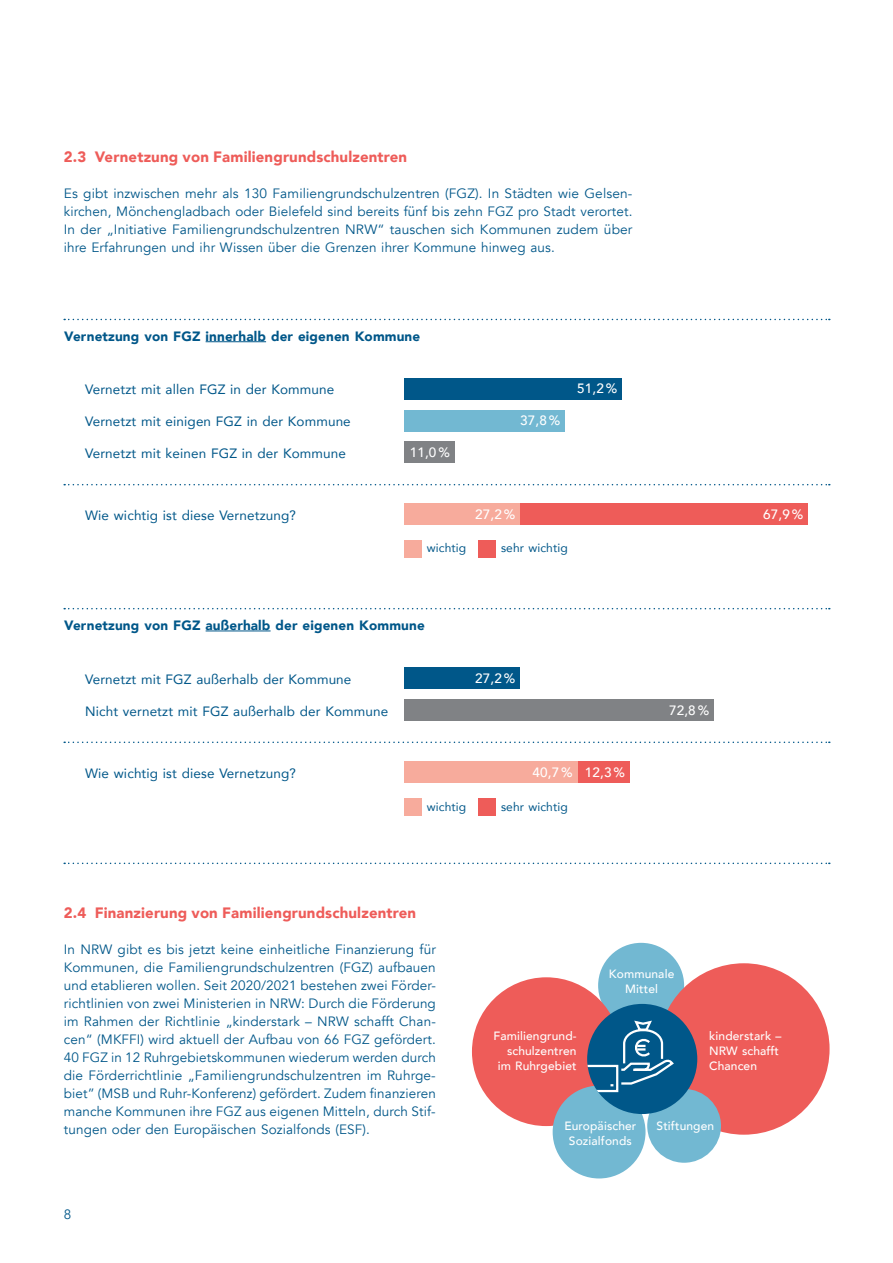
<style>
.page{position:relative;width:893px;height:1263px;background:#fff}
.page>*{position:absolute;margin:0;border:0;box-sizing:border-box;transform-origin:0 0}
.t1{font:900 15px "Avenir";letter-spacing:.01em;color:#ee5c59}
.t2{font:13.5px/18px "Avenir";letter-spacing:.01em;color:#005789;text-align:justify}
.t3{font:13.5px "Avenir";letter-spacing:.01em;color:#005789}
.t4{font:900 13.5px "Avenir";letter-spacing:.01em;color:#005789}
.t5{font:500 13.5px "Avenir";letter-spacing:.01em;color:#fff}
.t6{font:500 12px/15px "Avenir";letter-spacing:.01em;color:#fff;text-align:center}
.t7{font:12px "Avenir";letter-spacing:.01em;color:#005789}
</style>
<div class="page">
<div style="left:404px;top:378px;width:218px;height:21px;background:#005789"></div>
<div style="left:404px;top:668px;width:116px;height:21px;background:#005789"></div>
<div style="left:404px;top:410px;width:161px;height:21px;background:#72b8d2"></div>
<div style="left:404px;top:442px;width:50px;height:21px;background:#808285"></div>
<div style="left:404px;top:700px;width:309px;height:21px;background:#808285"></div>
<div style="left:519px;top:503px;width:289px;height:22px;background:#ee5c59"></div>
<div style="left:404px;top:503px;width:116px;height:22px;background:#f7ab9c"></div>
<div style="left:577px;top:761px;width:52px;height:22px;background:#ee5c59"></div>
<div style="left:404px;top:761px;width:173px;height:22px;background:#f7ab9c"></div>
<div style="left:598px;top:943px;width:86px;height:85px;background:#72b8d2;border-radius:50%"></div>
<div style="left:658px;top:963px;width:172px;height:172px;background:#ee5c59;border-radius:50%"></div>
<div style="left:472px;top:977px;width:149px;height:149px;background:#ee5c59;border-radius:50%"></div>
<div style="left:647px;top:1089px;width:74px;height:74px;background:#72b8d2;border-radius:50%"></div>
<div style="left:553px;top:1085px;width:92px;height:93px;background:#72b8d2;border-radius:50%"></div>
<div style="left:587px;top:1004px;width:110px;height:110px;background:#005789;border-radius:50%"></div>
<svg style="left:587px;top:1019px;width:87px;height:74px"></svg>
<div style="left:404px;top:540px;width:18px;height:17px;background:#f7ab9c"></div>
<div style="left:478px;top:540px;width:18px;height:17px;background:#ee5c59"></div>
<div style="left:404px;top:798px;width:18px;height:17px;background:#f7ab9c"></div>
<div style="left:478px;top:798px;width:18px;height:17px;background:#ee5c59"></div>
<svg style="left:64px;top:741px;width:766px;height:2px"></svg>
<svg style="left:64px;top:863px;width:766px;height:1px"></svg>
<svg style="left:64px;top:608px;width:766px;height:1px"></svg>
<svg style="left:64px;top:319px;width:766px;height:1px"></svg>
<hr style="left:206px;top:341px;width:60px;height:1px;background:#005789">
<hr style="left:206px;top:631px;width:65px;height:1px;background:#005789">
<svg style="left:64px;top:484px;width:766px;height:1px"></svg>
<p class="t1" style="left:64px;top:144px;width:345px">2.3 Vernetzung von Familiengrundschulzentren</p>
<p class="t2" style="left:64px;top:184px;width:570px">Es gibt inzwischen mehr als 130 Familiengrundschulzentren (FGZ). In Städten wie Gelsen&shy;kirchen, Mönchengladbach oder Bielefeld sind bereits fünf bis zehn FGZ pro Stadt verortet.<br>In der „Initiative Familiengrundschulzentren NRW“ tauschen sich Kommunen zudem über ihre Erfahrungen und ihr Wissen über die Grenzen ihrer Kommune hinweg aus.</p>
<p class="t4" style="left:64px;top:324px;width:358px">Vernetzung von FGZ innerhalb der eigenen Kommune</p>
<p class="t3" style="left:85px;top:378px;width:251px">Vernetzt mit allen FGZ in der Kommune</p>
<p class="t3" style="left:85px;top:410px;width:267px">Vernetzt mit einigen FGZ in der Kommune</p>
<p class="t3" style="left:85px;top:442px;width:262px">Vernetzt mit keinen FGZ in der Kommune</p>
<p class="t3" style="left:85px;top:504px;width:212px">Wie wichtig ist diese Vernetzung?</p>
<p class="t5" style="left:410px;top:441px;width:42px">11,0 %</p>
<p class="t5" style="left:520px;top:409px;width:42px">37,8 %</p>
<p class="t5" style="left:577px;top:377px;width:42px">51,2 %</p>
<p class="t5" style="left:475px;top:502px;width:42px">27,2 %</p>
<p class="t5" style="left:763px;top:502px;width:42px">67,9 %</p>
<p class="t7" style="left:427px;top:538px;width:41px">wichtig</p>
<p class="t7" style="left:501px;top:538px;width:68px">sehr wichtig</p>
<p class="t4" style="left:64px;top:614px;width:362px">Vernetzung von FGZ außerhalb der eigenen Kommune</p>
<p class="t3" style="left:85px;top:668px;width:268px">Vernetzt mit FGZ außerhalb der Kommune</p>
<p class="t3" style="left:85px;top:700px;width:305px">Nicht vernetzt mit FGZ außerhalb der Kommune</p>
<p class="t3" style="left:85px;top:762px;width:212px">Wie wichtig ist diese Vernetzung?</p>
<p class="t5" style="left:475px;top:667px;width:42px">27,2 %</p>
<p class="t5" style="left:533px;top:760px;width:94px">40,7 % 12,3 %</p>
<p class="t7" style="left:427px;top:797px;width:41px">wichtig</p>
<p class="t7" style="left:501px;top:797px;width:68px">sehr wichtig</p>
<p class="t5" style="left:669px;top:699px;width:42px">72,8 %</p>
<p class="t1" style="left:64px;top:900px;width:354px">2.4 Finanzierung von Familiengrundschulzentren</p>
<p class="t2" style="left:64px;top:940px;width:374px">In NRW gibt es bis jetzt keine einheitliche Finanzierung für Kommunen, die Familiengrundschulzentren (FGZ) aufbauen und etablieren wollen. Seit 2020/2021 bestehen zwei Förder&shy;richtlinien von zwei Ministerien in NRW: Durch die Förderung im Rahmen der Richtlinie „kinderstark – NRW schafft Chan&shy;cen“ (MKFFI) wird aktuell der Aufbau von 66 FGZ gefördert.<br>40 FGZ in 12 Ruhrgebietskommunen wiederum werden durch die Förderrichtlinie „Familiengrundschulzentren im Ruhrge&shy;biet” (MSB und Ruhr-Konferenz) gefördert. Zudem finanzieren manche Kommunen ihre FGZ aus eigenen Mitteln, durch Stif&shy;tungen oder den Europäischen Sozialfonds (ESF).</p>
<p class="t2" style="left:64px;top:1206px;width:9px">8</p>
<p class="t6" style="left:493px;top:1028px;width:85px;text-align:right">Familiengrund&shy;schulzentren im Ruhrgebiet</p>
<p class="t6" style="left:609px;top:966px;width:67px">Kommunale<br>Mittel</p>
<p class="t6" style="left:709px;top:1028px;width:74px;text-align:left">kinderstark –<br>NRW schafft<br>Chancen</p>
<p class="t6" style="left:564px;top:1118px;width:74px">Europäischer</p>
<p class="t6" style="left:657px;top:1118px;width:59px">Stiftungen</p>
<p class="t6" style="left:569px;top:1133px;width:64px">Sozialfonds</p>
</div>
